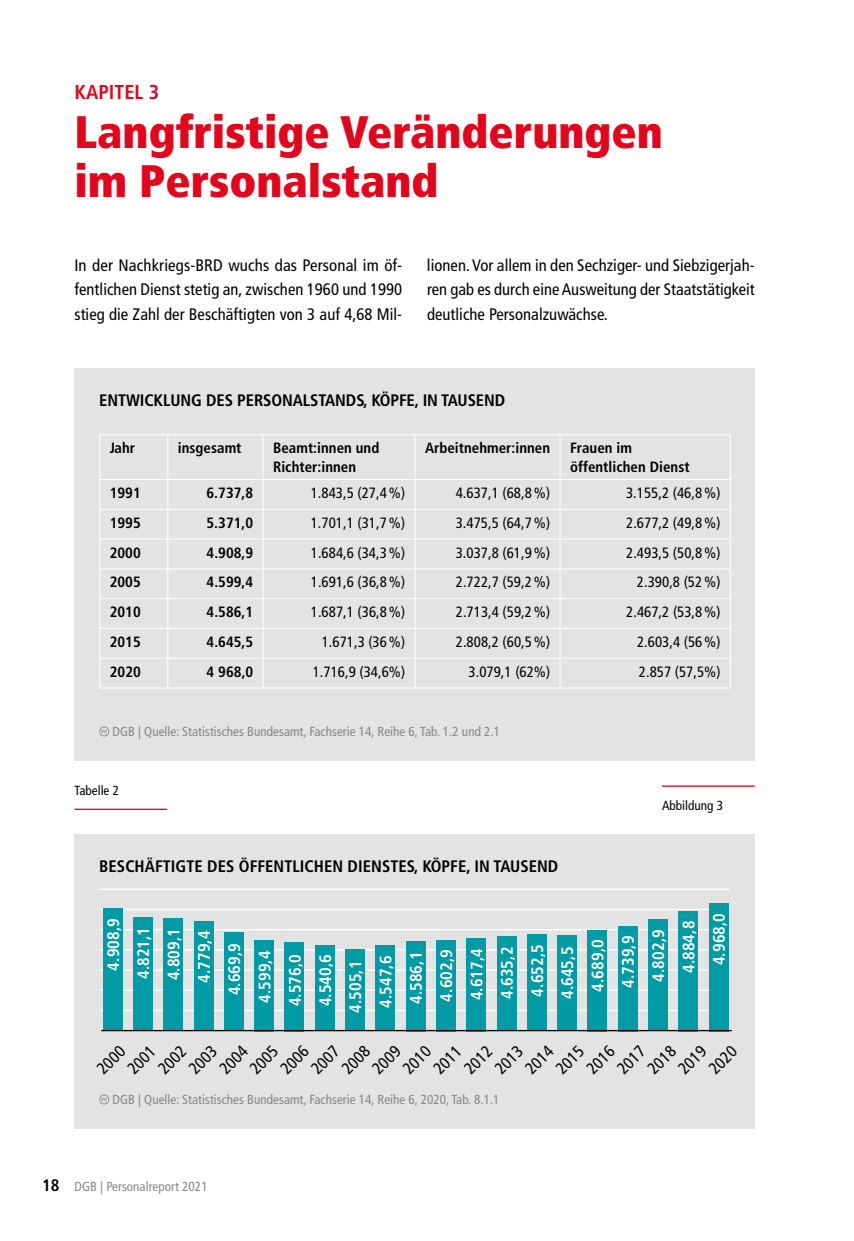
<style>
.page{position:relative;width:854px;height:1241px;background:#fff}
.page>*{position:absolute;margin:0;border:0;box-sizing:border-box;transform-origin:0 0}
.t1{font:900 condensed 45.5px/49px "Frutiger LT Std";color:#e3051b}
.t2{font:700 condensed 20.12px "Frutiger LT Std";letter-spacing:.005em;color:#e3051b}
.t3{font:condensed 16.62px/24.5px "Frutiger LT Std";letter-spacing:.005em;color:#000;text-align:justify}
.t4{font:700 condensed 16.62px/30.3px "Frutiger LT Std";letter-spacing:.005em;color:#fff;text-align:center}
.t5{font:700 condensed 16.62px "Frutiger LT Std";color:#000}
.t6{font:condensed 14.88px "Frutiger LT Std";letter-spacing:.005em;color:#000}
.t7{font:700 condensed 14.88px/18.4px "Frutiger LT Std";letter-spacing:.005em;color:#000}
.t8{font:condensed 13.12px "Frutiger LT Std";letter-spacing:.005em;color:#878787}
.t9{font:condensed 13.12px "Frutiger LT Std";letter-spacing:.005em;color:#000}
.s1{font-weight:700;font-size:16.62px;color:#000}
</style>
<div class="page">
<div style="left:74px;top:368px;width:680px;height:392px;background:#e3e3e3"></div>
<svg style="left:99px;top:726px;width:10px;height:10px"></svg>
<hr style="left:99px;top:434px;width:69px;height:1px;background:#fff">
<hr style="left:168px;top:434px;width:95px;height:1px;background:#fff">
<hr style="left:263px;top:434px;width:152px;height:1px;background:#fff">
<hr style="left:415px;top:434px;width:145px;height:1px;background:#fff">
<hr style="left:560px;top:434px;width:170px;height:1px;background:#fff">
<svg style="left:99px;top:435px;width:631px;height:252px"></svg>
<hr style="left:99px;top:687px;width:69px;height:1px;background:#fff">
<hr style="left:168px;top:687px;width:95px;height:1px;background:#fff">
<hr style="left:263px;top:687px;width:152px;height:1px;background:#fff">
<hr style="left:415px;top:687px;width:145px;height:1px;background:#fff">
<hr style="left:560px;top:687px;width:170px;height:1px;background:#fff">
<div style="left:74px;top:834px;width:680px;height:294px;background:#e3e3e3"></div>
<svg style="left:99px;top:1094px;width:10px;height:10px"></svg>
<hr style="left:100px;top:1009px;width:630px;height:1px;background:#fff">
<hr style="left:100px;top:989px;width:630px;height:1px;background:#fff">
<hr style="left:100px;top:969px;width:630px;height:1px;background:#fff">
<hr style="left:100px;top:949px;width:630px;height:1px;background:#fff">
<hr style="left:100px;top:928px;width:630px;height:2px;background:#fff">
<hr style="left:100px;top:908px;width:630px;height:1px;background:#fff">
<hr style="left:100px;top:888px;width:630px;height:1px;background:#fff">
<div style="left:496px;top:936px;width:20px;height:95px;background:#009ba4"></div>
<div style="left:526px;top:934px;width:20px;height:97px;background:#009ba4"></div>
<div style="left:557px;top:935px;width:19px;height:96px;background:#009ba4"></div>
<div style="left:587px;top:930px;width:20px;height:101px;background:#009ba4"></div>
<div style="left:617px;top:925px;width:20px;height:106px;background:#009ba4"></div>
<div style="left:678px;top:910px;width:20px;height:121px;background:#009ba4"></div>
<div style="left:708px;top:902px;width:20px;height:129px;background:#009ba4"></div>
<div style="left:647px;top:919px;width:20px;height:112px;background:#009ba4"></div>
<div style="left:103px;top:908px;width:20px;height:123px;background:#009ba4"></div>
<div style="left:133px;top:917px;width:20px;height:114px;background:#009ba4"></div>
<div style="left:163px;top:918px;width:20px;height:113px;background:#009ba4"></div>
<div style="left:194px;top:921px;width:19px;height:110px;background:#009ba4"></div>
<div style="left:224px;top:932px;width:20px;height:99px;background:#009ba4"></div>
<div style="left:254px;top:939px;width:20px;height:92px;background:#009ba4"></div>
<div style="left:284px;top:941px;width:20px;height:90px;background:#009ba4"></div>
<div style="left:315px;top:945px;width:19px;height:86px;background:#009ba4"></div>
<div style="left:345px;top:949px;width:20px;height:82px;background:#009ba4"></div>
<div style="left:375px;top:945px;width:20px;height:86px;background:#009ba4"></div>
<div style="left:405px;top:940px;width:20px;height:91px;background:#009ba4"></div>
<div style="left:436px;top:939px;width:19px;height:92px;background:#009ba4"></div>
<div style="left:466px;top:937px;width:20px;height:94px;background:#009ba4"></div>
<hr style="left:101px;top:1029px;width:630px;height:2px;background:#000">
<hr style="left:661px;top:785px;width:93px;height:1px;background:#e3051b">
<hr style="left:74px;top:808px;width:93px;height:1px;background:#e3051b">
<p class="t2" style="left:74px;top:80px;width:86px">KAPITEL 3</p>
<h1 class="t1" style="left:74px;top:107px;width:590px">Langfristige Veränderungen im Personalstand</h1>
<p class="t3" style="left:74px;top:253px;width:329px">In der Nachkriegs-BRD wuchs das Personal im öf&shy;fentlichen Dienst stetig an, zwischen 1960 und 1990 stieg die Zahl der Beschäftigten von 3 auf 4,68 Mil-</p>
<p class="t3" style="left:427px;top:253px;width:329px">lionen. Vor allem in den Sechziger- und Siebzigerjah&shy;ren gab es durch eine Ausweitung der Staatstätigkeit deutliche Personalzuwächse.</p>
<p class="t5" style="left:99px;top:390px;width:407px">ENTWICKLUNG DES PERSONALSTANDS, KÖPFE, IN TAUSEND</p>
<p class="t7" style="left:110px;top:439px;width:27px">Jahr</p>
<p class="t7" style="left:178px;top:439px;width:65px">insgesamt</p>
<p class="t7" style="left:273px;top:439px;width:108px">Beamt:innen und<br>Richter:innen</p>
<p class="t7" style="left:425px;top:439px;width:127px">Arbeitnehmer:innen</p>
<p class="t7" style="left:569px;top:439px;width:121px">Frauen im öffentlichen Dienst</p>
<p class="t7" style="left:110px;top:483px;width:33px">1991</p>
<p class="t7" style="left:206px;top:483px;width:48px">6.737,8</p>
<p class="t6" style="left:311px;top:484px;width:96px">1.843,5 (27,4%)</p>
<p class="t6" style="left:455px;top:484px;width:96px">4.637,1 (68,8%)</p>
<p class="t6" style="left:626px;top:484px;width:96px">3.155,2 (46,8%)</p>
<p class="t7" style="left:110px;top:513px;width:33px">1995</p>
<p class="t7" style="left:206px;top:513px;width:48px">5.371,0</p>
<p class="t6" style="left:311px;top:514px;width:96px">1.701,1 (31,7%)</p>
<p class="t6" style="left:455px;top:514px;width:96px">3.475,5 (64,7%)</p>
<p class="t6" style="left:626px;top:514px;width:96px">2.677,2 (49,8%)</p>
<p class="t7" style="left:110px;top:543px;width:33px">2000</p>
<p class="t7" style="left:206px;top:543px;width:48px">4.908,9</p>
<p class="t6" style="left:311px;top:544px;width:96px">1.684,6 (34,3%)</p>
<p class="t6" style="left:455px;top:544px;width:96px">3.037,8 (61,9%)</p>
<p class="t6" style="left:626px;top:544px;width:96px">2.493,5 (50,8%)</p>
<p class="t7" style="left:110px;top:573px;width:33px">2005</p>
<p class="t7" style="left:206px;top:573px;width:48px">4.599,4</p>
<p class="t6" style="left:311px;top:573px;width:96px">1.691,6 (36,8%)</p>
<p class="t6" style="left:455px;top:573px;width:96px">2.722,7 (59,2%)</p>
<p class="t6" style="left:636px;top:573px;width:85px">2.390,8 (52%)</p>
<p class="t7" style="left:110px;top:603px;width:33px">2010</p>
<p class="t7" style="left:206px;top:603px;width:48px">4.586,1</p>
<p class="t6" style="left:311px;top:603px;width:96px">1.687,1 (36,8%)</p>
<p class="t6" style="left:455px;top:603px;width:96px">2.713,4 (59,2%)</p>
<p class="t6" style="left:626px;top:603px;width:96px">2.467,2 (53,8%)</p>
<p class="t7" style="left:110px;top:632px;width:33px">2015</p>
<p class="t7" style="left:206px;top:632px;width:48px">4.645,5</p>
<p class="t6" style="left:321px;top:633px;width:85px">1.671,3 (36%)</p>
<p class="t6" style="left:455px;top:633px;width:96px">2.808,2 (60,5%)</p>
<p class="t6" style="left:636px;top:633px;width:85px">2.603,4 (56%)</p>
<p class="t7" style="left:110px;top:662px;width:33px">2020</p>
<p class="t7" style="left:206px;top:662px;width:48px">4 968,0</p>
<p class="t6" style="left:312px;top:663px;width:94px">1.716,9 (34,6%)</p>
<p class="t6" style="left:468px;top:663px;width:83px">3.079,1 (62%)</p>
<p class="t6" style="left:638px;top:663px;width:83px">2.857 (57,5%)</p>
<p class="t8" style="left:112px;top:723px;width:389px">DGB | Quelle: Statistisches Bundesamt, Fachserie 14, Reihe 6, Tab. 1.2 und 2.1</p>
<p class="t9" style="left:74px;top:783px;width:46px">Tabelle 2</p>
<p class="t9" style="left:661px;top:797px;width:63px">Abbildung 3</p>
<p class="t5" style="left:99px;top:856px;width:460px">BESCHÄFTIGTE DES ÖFFENTLICHEN DIENSTES, KÖPFE, IN TAUSEND</p>
<p class="t4" style="left:98px;top:970px;width:54px;rotate:-90deg">4.908,9</p>
<p class="t4" style="left:128px;top:979px;width:54px;rotate:-90deg">4.821,1</p>
<p class="t4" style="left:159px;top:980px;width:54px;rotate:-90deg">4.809,1</p>
<p class="t4" style="left:189px;top:982px;width:54px;rotate:-90deg">4.779,4</p>
<p class="t4" style="left:219px;top:995px;width:54px;rotate:-90deg">4.669,9</p>
<p class="t4" style="left:249px;top:1002px;width:54px;rotate:-90deg">4.599,4</p>
<p class="t4" style="left:280px;top:1006px;width:54px;rotate:-90deg">4.576,0</p>
<p class="t4" style="left:310px;top:1006px;width:54px;rotate:-90deg">4.540,6</p>
<p class="t4" style="left:340px;top:1012px;width:54px;rotate:-90deg">4.505,1</p>
<p class="t4" style="left:370px;top:1007px;width:54px;rotate:-90deg">4.547,6</p>
<p class="t4" style="left:401px;top:1003px;width:54px;rotate:-90deg">4.586,1</p>
<p class="t4" style="left:431px;top:1001px;width:54px;rotate:-90deg">4.602,9</p>
<p class="t4" style="left:461px;top:1000px;width:54px;rotate:-90deg">4.617,4</p>
<p class="t4" style="left:491px;top:998px;width:54px;rotate:-90deg">4.635,2</p>
<p class="t4" style="left:522px;top:996px;width:54px;rotate:-90deg">4.652,5</p>
<p class="t4" style="left:552px;top:998px;width:54px;rotate:-90deg">4.645,5</p>
<p class="t4" style="left:582px;top:991px;width:54px;rotate:-90deg">4.689,0</p>
<p class="t4" style="left:612px;top:987px;width:54px;rotate:-90deg">4.739,9</p>
<p class="t4" style="left:643px;top:981px;width:54px;rotate:-90deg">4.802,9</p>
<p class="t4" style="left:673px;top:972px;width:61px;rotate:-90deg">4.884,8<br>4.968,0</p>
<p class="t3" style="left:91px;top:1062px;width:34px;rotate:-45deg">2000</p>
<p class="t3" style="left:122px;top:1062px;width:34px;rotate:-45deg">2001</p>
<p class="t3" style="left:152px;top:1062px;width:34px;rotate:-45deg">2002</p>
<p class="t3" style="left:183px;top:1062px;width:34px;rotate:-45deg">2003</p>
<p class="t3" style="left:213px;top:1062px;width:34px;rotate:-45deg">2004</p>
<p class="t3" style="left:244px;top:1062px;width:34px;rotate:-45deg">2005</p>
<p class="t3" style="left:275px;top:1062px;width:34px;rotate:-45deg">2006</p>
<p class="t3" style="left:305px;top:1062px;width:34px;rotate:-45deg">2007</p>
<p class="t3" style="left:336px;top:1062px;width:34px;rotate:-45deg">2008</p>
<p class="t3" style="left:366px;top:1062px;width:34px;rotate:-45deg">2009</p>
<p class="t3" style="left:397px;top:1062px;width:34px;rotate:-45deg">2010</p>
<p class="t3" style="left:427px;top:1062px;width:34px;rotate:-45deg">2011</p>
<p class="t3" style="left:458px;top:1062px;width:34px;rotate:-45deg">2012</p>
<p class="t3" style="left:489px;top:1062px;width:34px;rotate:-45deg">2013</p>
<p class="t3" style="left:519px;top:1062px;width:34px;rotate:-45deg">2014</p>
<p class="t3" style="left:550px;top:1062px;width:34px;rotate:-45deg">2015</p>
<p class="t3" style="left:580px;top:1062px;width:34px;rotate:-45deg">2016</p>
<p class="t3" style="left:611px;top:1062px;width:34px;rotate:-45deg">2017</p>
<p class="t3" style="left:641px;top:1062px;width:34px;rotate:-45deg">2018</p>
<p class="t3" style="left:672px;top:1062px;width:34px;rotate:-45deg">2019</p>
<p class="t3" style="left:703px;top:1062px;width:34px;rotate:-45deg">2020</p>
<p class="t8" style="left:112px;top:1091px;width:388px">DGB | Quelle: Statistisches Bundesamt, Fachserie 14, Reihe 6, 2020, Tab. 8.1.1</p>
<p class="t8" style="left:42px;top:1178px;width:167px"><span class="s1">18</span> DGB | Personalreport 2021</p>
</div>
